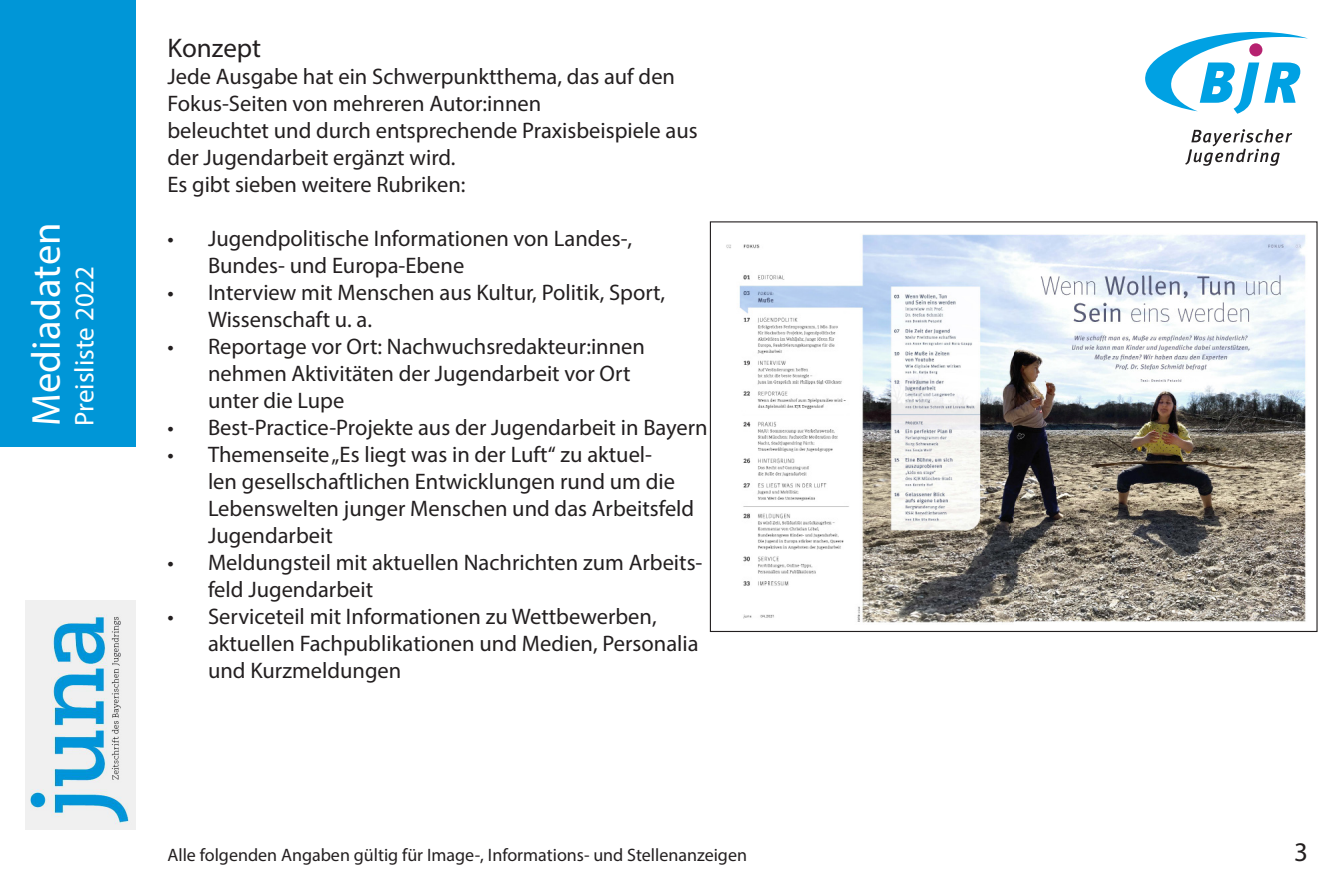
<style>
.page{position:relative;width:1340px;height:893px;background:#fff}
.page>*{position:absolute;margin:0;border:0;box-sizing:border-box;transform-origin:0 0}
.t1{font:40.5px "Myriad Pro";color:#fff}
.t2{font:27px "Myriad Pro";color:#fff}
.t3{font:27px "Myriad Pro";color:#231f20}
.t4{font:22.5px/27px "Myriad Pro";color:#231f20}
.t5{font:18px "Myriad Pro";color:#231f20}
</style>
<div class="page">
<div style="left:0;top:0;width:136px;height:446px;background:#0096d7"></div>
<img style="left:26px;top:601px;width:110px;height:228px">
<svg style="left:1145px;top:32px;width:162px;height:82px"></svg>
<div style="left:1249px;top:43px;width:13px;height:13px;background:#b62270;border-radius:50%"></div>
<svg style="left:1185px;top:129px;width:107px;height:37px"></svg>
<img style="left:726px;top:234px;width:580px;height:389px">
<h1 class="t1" style="left:21px;top:426px;width:205px;rotate:-90deg">Mediadaten</h1>
<p class="t2" style="left:68px;top:426px;width:161px;rotate:-90deg">Preisliste 2022</p>
<p class="t3" style="left:167px;top:31px;width:95px">Konzept</p>
<p class="t4" style="left:167px;top:62px;width:531px">Jede Ausgabe hat ein Schwerpunktthema, das auf den Fokus-Seiten von mehreren Autor:innen<br>beleuchtet und durch entsprechende Praxisbeispiele aus der Jugendarbeit ergänzt wird.<br>Es gibt sieben weitere Rubriken:</p>
<p class="t4" style="left:208px;top:224px;width:426px;text-indent:-40px">• Jugendpolitische Informationen von Landes-,<br>Bundes- und Europa-Ebene</p>
<p class="t4" style="left:208px;top:278px;width:459px;text-indent:-40px">• Interview mit Menschen aus Kultur, Politik, Sport,<br>Wissenschaft u. a.</p>
<p class="t4" style="left:208px;top:332px;width:438px;text-indent:-40px">• Reportage vor Ort: Nachwuchsredakteur:innen nehmen Aktivitäten der Jugendarbeit vor Ort unter die Lupe</p>
<p class="t4" style="left:167px;top:413px;width:542px">• Best-Practice-Projekte aus der Jugendarbeit in Bayern</p>
<p class="t4" style="left:208px;top:440px;width:488px;text-indent:-40px">• Themenseite „Es liegt was in der Luft“ zu aktuel-<br>len gesellschaftlichen Entwicklungen rund um die Lebenswelten junger Menschen und das Arbeitsfeld Jugendarbeit</p>
<p class="t4" style="left:208px;top:548px;width:496px;text-indent:-40px">• Meldungsteil mit aktuellen Nachrichten zum Arbeits&shy;feld Jugendarbeit</p>
<p class="t4" style="left:208px;top:602px;width:492px;text-indent:-40px">• Serviceteil mit Informationen zu Wettbewerben, aktuellen Fachpublikationen und Medien, Personalia und Kurzmeldungen</p>
<p class="t5" style="left:167px;top:844px;width:581px">Alle folgenden Angaben gültig für Image-, Informations- und Stellenanzeigen</p>
<p class="t3" style="left:1294px;top:835px;width:15px">3</p>
</div>
